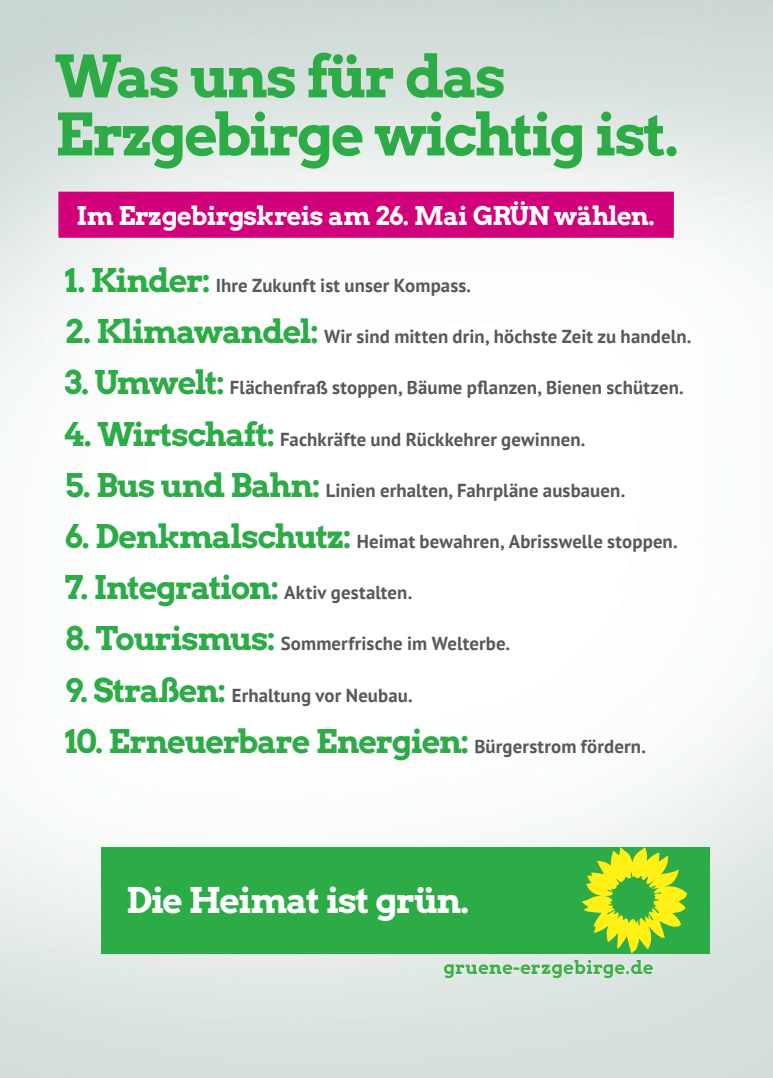
<style>
.page{position:relative;width:773px;height:1078px;background:#fff}
.page>*{position:absolute;margin:0;border:0;box-sizing:border-box;transform-origin:0 0}
.t1{font:58px/58px "Arvo Gruen";letter-spacing:-.05em;color:#2dab47}
.t2{font:35.25px "Arvo Gruen";letter-spacing:-.04em;color:#fff}
.t3{font:32.5px "Arvo Gruen";letter-spacing:-.05em;color:#2dab47}
.t4{font:25.5px "Arvo Gruen";letter-spacing:-.03em;color:#fff}
.t5{font:700 18.75px "PT Sans";letter-spacing:.005em;color:#57585a}
.t6{font:18.75px "Arvo Gruen";color:#40ae49}
.s1{font-family:"Arvo Gruen";font-weight:400;font-size:32.5px;color:#2dab47}
.s2{font-family:"PT Sans";font-weight:700;font-size:18.75px;color:#57585a}
</style>
<div class="page">
<img style="left:0;top:0;width:772px;height:1077px">
<div style="left:58px;top:192px;width:615px;height:46px;background:#d0017b"></div>
<div style="left:101px;top:846px;width:608px;height:107px;background:#2dab47"></div>
<svg style="left:442px;top:847px;width:245px;height:132px"></svg>
<h1 class="t1" style="left:55px;top:45px;width:626px">Was uns für das<br>Erzgebirge wichtig ist.</h1>
<h3 class="t4" style="left:77px;top:198px;width:579px">Im Erzgebirgskreis am 26. Mai GRÜN wählen.</h3>
<p class="t5" style="left:65px;top:273px;width:408px"><span class="s1">1. Kinder:</span> Ihre Zukunft ist unser Kompass.</p>
<p class="t5" style="left:65px;top:324px;width:628px"><span class="s1">2. Klimawandel:</span> Wir sind mitten drin, höchste Zeit zu handeln.</p>
<p class="t5" style="left:65px;top:375px;width:620px"><span class="s1">3. Umwelt:</span> Flächenfraß stoppen, Bäume pflanzen, Bienen schützen.</p>
<p class="t5" style="left:65px;top:426px;width:522px"><span class="s1">4. Wirtschaft:</span> Fachkräfte und Rückkehrer gewinnen.</p>
<p class="t5" style="left:65px;top:477px;width:562px"><span class="s1">5. Bus und Bahn:</span> Linien erhalten, Fahrpläne ausbauen.</p>
<p class="t5" style="left:65px;top:529px;width:614px"><span class="s1">6. Denkmalschutz:</span> Heimat bewahren, Abrisswelle stoppen.</p>
<p class="t5" style="left:65px;top:580px;width:349px"><span class="s1">7. Integration:</span> Aktiv gestalten.</p>
<p class="t5" style="left:65px;top:631px;width:447px"><span class="s1">8. Tourismus:</span> Sommerfrische im Welterbe.</p>
<p class="t5" style="left:65px;top:682px;width:349px"><span class="s1">9. Straßen:</span> Erhaltung vor Neubau.</p>
<h3 class="t3" style="left:65px;top:718px;width:582px">10. Erneuerbare Energien: <span class="s2">Bürgerstrom fördern.</span></h3>
<h2 class="t2" style="left:126px;top:875px;width:345px">Die Heimat ist grün.</h2>
<p class="t6" style="left:443px;top:953px;width:212px">gruene-erzgebirge.de</p>
</div>
